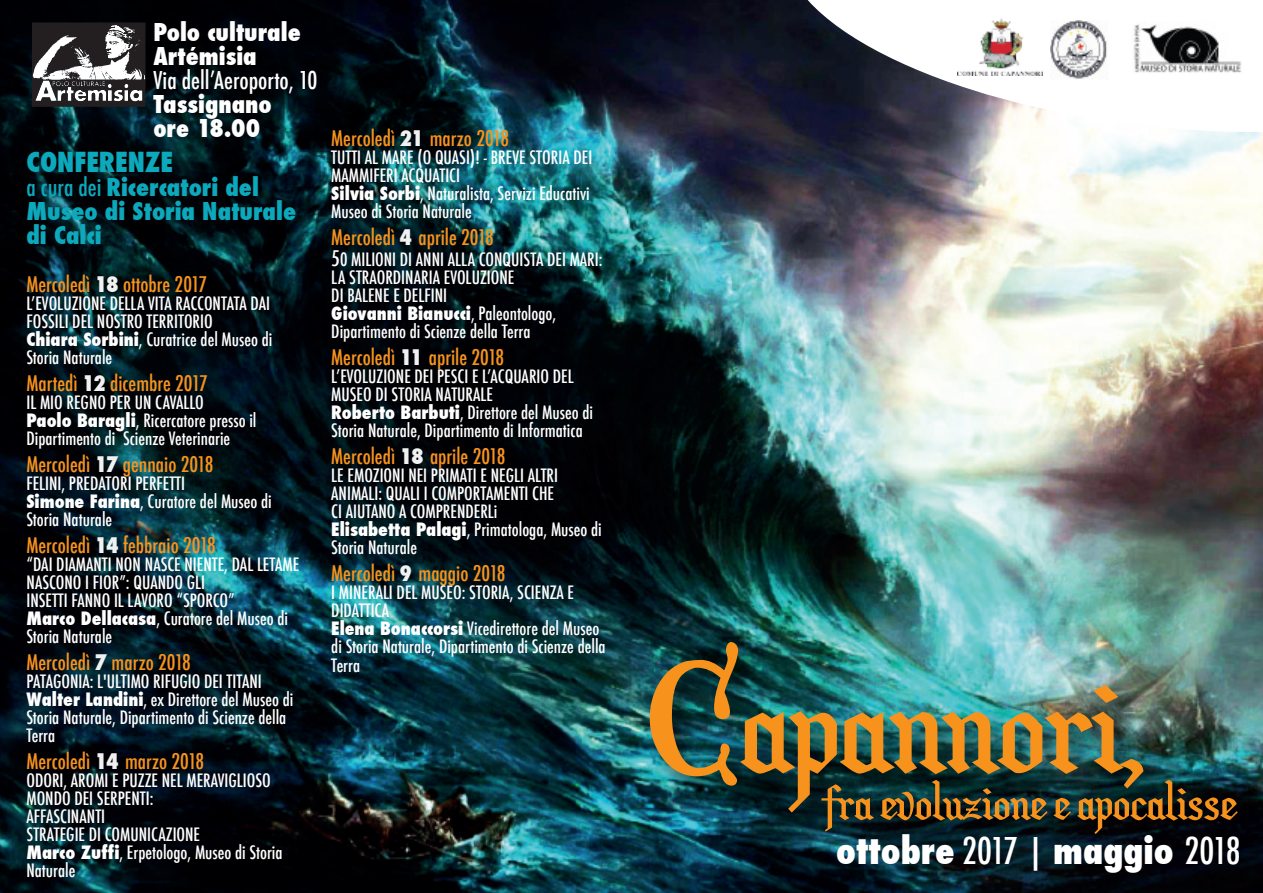
<style>
.page{position:relative;width:1263px;height:893px;background:#fff}
.page>*{position:absolute;margin:0;border:0;box-sizing:border-box;transform-origin:0 0}
.t1{font:150px "Christmas Card II";color:#f7931d}
.t2{font:54px "Christmas Card II";color:#f7931d}
.t3{font:800 condensed 36px "Futura";color:#fff}
.t4{font:800 condensed 27px "Futura";color:#0ca9bc}
.t5{font:800 condensed 24px/24px "Futura";color:#0ca9bc}
.t6{font:800 condensed 24px/24px "Futura";color:#fff}
.t7{font:500 condensed 24px "Futura";color:#fff}
.t8{font:500 condensed 21px "Futura";color:#f7931d}
.t9{font:500 condensed 18px/18px "Futura";color:#fff}
.s1{font-weight:500}
.s2{font-weight:800;color:#f0f1f0}
.s3{font-weight:800}
.s4{font-size:21px}
</style>
<div class="page">
<img style="left:0;top:0;width:1263px;height:893px">
<svg style="left:776px;top:0;width:487px;height:149px"></svg>
<img style="left:957px;top:18px;width:86px;height:58px">
<img style="left:636px;top:627px;width:572px;height:245px">
<svg style="left:32px;top:22px;width:114px;height:85px"></svg>
<img style="left:1132px;top:22px;width:112px;height:52px">
<img style="left:1050px;top:20px;width:58px;height:59px">
<h3 class="t6" style="left:153px;top:21px;width:149px">Polo culturale<br>Artémisia</h3>
<h3 class="t7" style="left:153px;top:65px;width:166px">Via dellʼAeroporto, 10</h3>
<h3 class="t6" style="left:153px;top:93px;width:120px">Tassignano ore 18.00</h3>
<h3 class="t4" style="left:26px;top:144px;width:148px">CONFERENZE</h3>
<h3 class="t5" style="left:26px;top:176px;width:271px"><span class="s1">a cura dei</span> Ricercatori del<br>Museo di Storia Naturale di Calci</h3>
<p class="t8" style="left:26px;top:271px;width:182px">Mercoledì <span class="s2">18</span> ottobre 2017</p>
<p class="t9" style="left:26px;top:295px;width:248px">LʼEVOLUZIONE DELLA VITA RACCONTATA DAI<br>FOSSILI DEL NOSTRO TERRITORIO<br><span class="s3">Chiara Sorbini</span>, Curatrice del Museo di<br>Storia Naturale</p>
<p class="t8" style="left:26px;top:370px;width:183px">Martedì <span class="s2">12</span> dicembre 2017</p>
<p class="t9" style="left:26px;top:394px;width:232px">IL MIO REGNO PER UN CAVALLO<br><span class="s3">Paolo Baragli</span>, Ricercatore presso il<br>Dipartimento di Scienze Veterinarie</p>
<p class="t8" style="left:26px;top:451px;width:189px">Mercoledì <span class="s2">17</span> gennaio 2018</p>
<p class="t9" style="left:26px;top:475px;width:247px">FELINI, PREDATORI PERFETTI<br><span class="s3">Simone Farina</span>, Curatore del Museo di<br>Storia Naturale</p>
<p class="t8" style="left:26px;top:532px;width:191px">Mercoledì <span class="s2">14</span> febbraio 2018</p>
<p class="t9" style="left:26px;top:556px;width:274px">“DAI DIAMANTI NON NASCE NIENTE, DAL LETAME<br>NASCONO I FIOR”: QUANDO GLI<br>INSETTI FANNO IL LAVORO “SPORCO”<br><span class="s3">Marco Dellacasa</span>, Curatore del Museo di<br>Storia Naturale</p>
<p class="t8" style="left:26px;top:649px;width:166px">Mercoledì <span class="s2">7</span> marzo 2018</p>
<p class="t9" style="left:26px;top:673px;width:268px">PATAGONIA: L'ULTIMO RIFUGIO DEI TITANI <span class="s3">Walter Landini</span>, ex Direttore del Museo di Storia Naturale, Dipartimento di Scienze della Terra</p>
<p class="t8" style="left:26px;top:748px;width:179px">Mercoledì <span class="s2">14</span> marzo 2018</p>
<p class="t9" style="left:26px;top:772px;width:258px">ODORI, AROMI E PUZZE NEL MERAVIGLIOSO<br>MONDO DEI SERPENTI:<br>AFFASCINANTI<br>STRATEGIE DI COMUNICAZIONE<br><span class="s3">Marco Zuffi</span>, Erpetologo, Museo di Storia<br>Naturale</p>
<p class="t8" style="left:331px;top:125px;width:179px">Mercoledì <span class="s2">21</span> marzo 2018</p>
<p class="t9" style="left:331px;top:149px;width:262px">TUTTI AL MARE (O QUASI)! - BREVE STORIA DEI MAMMIFERI ACQUATICI<br><span class="s3">Silvia Sorbi</span>, Naturalista, Servizi Educativi Museo di Storia Naturale</p>
<p class="t8" style="left:331px;top:224px;width:164px">Mercoledì <span class="s2">4</span> aprile 2018</p>
<p class="t9" style="left:331px;top:251px;width:273px"><span class="s4">5</span>0 MILIONI DI ANNI ALLA CONQUISTA DEI MARI:<br>LA STRAORDINARIA EVOLUZIONE<br>DI BALENE E DELFINI<br><span class="s3">Giovanni Bianucci</span>, Paleontologo,<br>Dipartimento di Scienze della Terra</p>
<p class="t8" style="left:331px;top:344px;width:174px">Mercoledì <span class="s2">11</span> aprile 2018</p>
<p class="t9" style="left:331px;top:368px;width:263px">LʼEVOLUZIONE DEI PESCI E LʼACQUARIO DEL MUSEO DI STORIA NATURALE<br><span class="s3">Roberto Barbuti</span>, Direttore del Museo di Storia Naturale, Dipartimento di Informatica</p>
<p class="t8" style="left:331px;top:443px;width:176px">Mercoledì <span class="s2">18</span> aprile 2018</p>
<p class="t9" style="left:331px;top:467px;width:272px">LE EMOZIONI NEI PRIMATI E NEGLI ALTRI<br>ANIMALI: QUALI I COMPORTAMENTI CHE<br>CI AIUTANO A COMPRENDERLi<br><span class="s3">Elisabetta Palagi</span>, Primatologa, Museo di<br>Storia Naturale</p>
<p class="t8" style="left:331px;top:560px;width:176px">Mercoledì <span class="s2">9</span> maggio 2018</p>
<p class="t9" style="left:331px;top:584px;width:276px">I MINERALI DEL MUSEO: STORIA, SCIENZA E<br>DIDATTICA<br><span class="s3">Elena Bonaccorsi</span> Vicedirettore del Museo di Storia Naturale, Dipartimento di Scienze della<br>Terra</p>
<h1 class="t1" style="left:648px;top:612px;width:499px">Capannori,</h1>
<h2 class="t2" style="left:822px;top:762px;width:414px">fra evoluzione e apocalisse</h2>
<h3 class="t3" style="left:836px;top:826px;width:406px">ottobre <span class="s1">2017 |</span> maggio <span class="s1">2018</span></h3>
</div>
